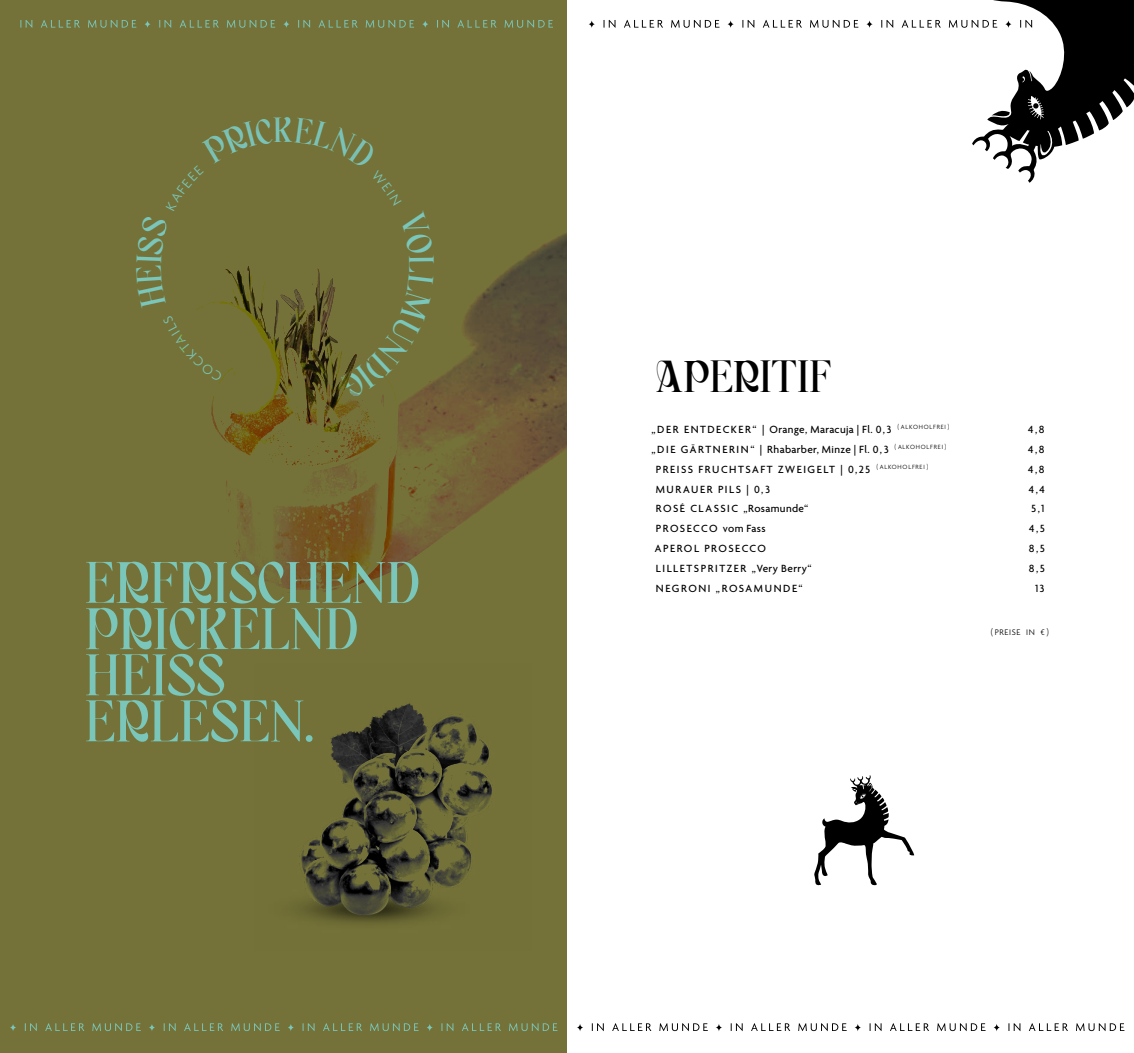
<style>
.page{position:relative;width:1134px;height:1053px;background:#fff}
.page>*{position:absolute;margin:0;border:0;box-sizing:border-box;transform-origin:0 0}
.t1{font:58.5px/46.1px "Bagerich";letter-spacing:-.005em;color:#7ac6ba}
.t2{font:45px "Bagerich";letter-spacing:-.005em;color:#000}
.t3{font:500 11.25px "Agenda One";letter-spacing:.125em;color:#000}
.t4{font:500 11.25px "Agenda One";letter-spacing:.04em;color:#000}
.t5{font:300 8.75px "Agenda One";letter-spacing:.07em;color:#000}
</style>
<div class="page">
<svg style="left:577px;top:1023px;width:547px;height:8px"></svg>
<svg style="left:588px;top:0;width:546px;height:183px"></svg>
<svg style="left:814px;top:775px;width:100px;height:111px"></svg>
<div style="left:0;top:0;width:567px;height:1052px;background:#747238"></div>
<img style="left:298px;top:703px;width:194px;height:220px">
<img style="left:211px;top:233px;width:356px;height:360px">
<svg style="left:10px;top:1023px;width:547px;height:8px"></svg>
<svg style="left:20px;top:20px;width:533px;height:8px"></svg>
<svg style="left:181px;top:233px;width:253px;height:166px"></svg>
<h1 class="t1" style="left:85px;top:556px;width:337px">ERFRISCHEND<br>PRICKELND<br>HEISS<br>ERLESEN.</h1>
<h2 class="t2" style="left:655px;top:345px;width:177px">APERITIF</h2>
<p class="t4" style="left:651px;top:423px;width:300px">„DER ENTDECKER“ | Orange, Maracuja | Fl. 0,3 <sup>(ALKOHOLFREI)</sup></p>
<p class="t3" style="left:1028px;top:423px;width:18px">4,8</p>
<p class="t4" style="left:651px;top:443px;width:297px">„DIE GÄRTNERIN“ | Rhabarber, Minze | Fl. 0,3 <sup>(ALKOHOLFREI)</sup></p>
<p class="t3" style="left:1028px;top:443px;width:18px">4,8</p>
<p class="t3" style="left:656px;top:463px;width:275px">PREISS FRUCHTSAFT ZWEIGELT | 0,25 <sup>(ALKOHOLFREI)</sup></p>
<p class="t3" style="left:1028px;top:463px;width:18px">4,8</p>
<p class="t3" style="left:656px;top:483px;width:116px">MURAUER PILS | 0,3</p>
<p class="t3" style="left:1029px;top:483px;width:17px">4,4</p>
<p class="t3" style="left:656px;top:502px;width:154px">ROSÉ CLASSIC „Rosamunde“</p>
<p class="t3" style="left:1031px;top:502px;width:15px">5,1</p>
<p class="t3" style="left:656px;top:522px;width:111px">PROSECCO vom Fass</p>
<p class="t3" style="left:1029px;top:522px;width:17px">4,5</p>
<p class="t3" style="left:655px;top:542px;width:113px">APEROL PROSECCO</p>
<p class="t3" style="left:1029px;top:542px;width:18px">8,5</p>
<p class="t3" style="left:656px;top:562px;width:157px">LILLETSPRITZER „Very Berry“</p>
<p class="t3" style="left:1029px;top:562px;width:18px">8,5</p>
<p class="t3" style="left:656px;top:582px;width:148px">NEGRONI „ROSAMUNDE“</p>
<p class="t3" style="left:1035px;top:582px;width:11px">13</p>
<p class="t5" style="left:990px;top:627px;width:62px">(PREISE IN €)</p>
</div>
